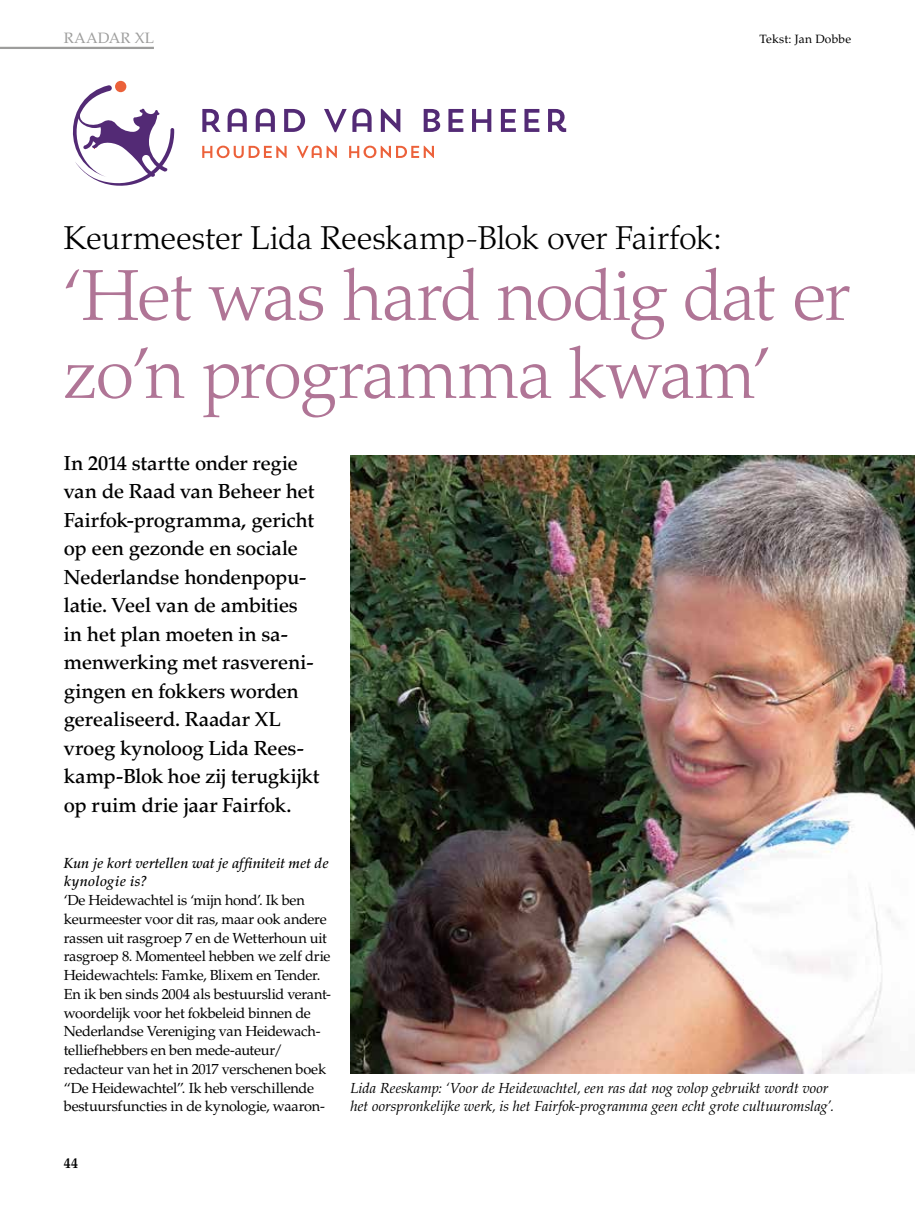
<style>
.page{position:relative;width:915px;height:1212px;background:#fff}
.page>*{position:absolute;margin:0;border:0;box-sizing:border-box;transform-origin:0 0}
.t1{font:300 72px/78px "Palatino LT Std";letter-spacing:-.02em;color:#b07596}
.t2{font:300 33px "Palatino LT Std";letter-spacing:-.01em;color:#000}
.t3{font:500 20.25px/28.5px "Palatino LT Std";letter-spacing:-.015em;color:#000}
.t4{font:15px "Palatino LT Std";letter-spacing:.015em;color:#9d9d9c}
.t5{font:14.55px/18.8px "Palatino LT Std";letter-spacing:-.02em;color:#000}
.t6{font:italic 14.55px/18.8px "Palatino LT Std";color:#000}
.t7{font:italic 500 14.55px/18.8px "Palatino LT Std";letter-spacing:.01em;color:#000}
.t8{font:700 14.55px "Palatino LT Std";color:#000;scale:.95 1}
.t9{font:12px "Palatino LT Std";letter-spacing:.02em;color:#000}
</style>
<div class="page">
<img style="left:350px;top:455px;width:564px;height:619px">
<svg style="left:202px;top:109px;width:18px;height:23px"></svg>
<svg style="left:227px;top:109px;width:20px;height:23px"></svg>
<svg style="left:256px;top:109px;width:19px;height:23px"></svg>
<svg style="left:284px;top:109px;width:21px;height:23px"></svg>
<svg style="left:324px;top:109px;width:22px;height:23px"></svg>
<svg style="left:352px;top:109px;width:19px;height:23px"></svg>
<svg style="left:380px;top:109px;width:20px;height:23px"></svg>
<svg style="left:423px;top:109px;width:17px;height:23px"></svg>
<svg style="left:448px;top:109px;width:15px;height:23px"></svg>
<svg style="left:472px;top:109px;width:19px;height:23px"></svg>
<svg style="left:500px;top:109px;width:15px;height:23px"></svg>
<svg style="left:524px;top:109px;width:15px;height:23px"></svg>
<svg style="left:548px;top:109px;width:18px;height:23px"></svg>
<svg style="left:202px;top:146px;width:84px;height:12px"></svg>
<svg style="left:296px;top:146px;width:41px;height:12px"></svg>
<svg style="left:349px;top:146px;width:85px;height:12px"></svg>
<svg style="left:72px;top:85px;width:102px;height:101px"></svg>
<div style="left:115px;top:81px;width:11px;height:11px;background:#eb613a;border-radius:50%"></div>
<hr style="left:0;top:47px;width:154px;height:2px;background:#9d9d9c">
<p class="t4" style="left:64px;top:29px;width:92px">RAADAR XL</p>
<p class="t9" style="left:759px;top:31px;width:93px">Tekst: Jan Dobbe</p>
<h2 class="t2" style="left:64px;top:218px;width:659px">Keurmeester Lida Reeskamp-Blok over Fairfok:</h2>
<h1 class="t1" style="left:64px;top:258px;width:787px">‘Het was hard nodig dat er zo’n programma kwam’</h1>
<p class="t3" style="left:64px;top:449px;width:257px">In 2014 startte onder regie van de Raad van Beheer het<br>Fairfok-programma, gericht op een gezonde en sociale<br>Nederlandse hondenpopu&shy;latie. Veel van de ambities in het plan moeten in sa&shy;menwerking met rasvereni&shy;gingen en fokkers worden gerealiseerd. Raadar XL vroeg kynoloog Lida Rees&shy;kamp-Blok hoe zij terugkijkt op ruim drie jaar Fairfok.</p>
<p class="t7" style="left:64px;top:853px;width:266px">Kun je kort vertellen wat je affiniteit met de kynologie is?</p>
<p class="t5" style="left:64px;top:891px;width:269px">‘De Heidewachtel is ‘mijn hond’. Ik ben keurmeester voor dit ras, maar ook andere rassen uit rasgroep 7 en de Wetterhoun uit rasgroep 8. Momenteel hebben we zelf drie Heidewachtels: Famke, Blixem en Tender.<br>En ik ben sinds 2004 als bestuurslid verant&shy;woordelijk voor het fokbeleid binnen de Nederlandse Vereniging van Heidewach&shy;telliefhebbers en ben mede-auteur/ redacteur van het in 2017 verschenen boek “De Heidewachtel”. Ik heb verschillende bestuursfuncties in de kynologie, waaron-</p>
<p class="t8" style="left:64px;top:1154px;width:17px">44</p>
<p class="t6" style="left:350px;top:1078px;width:485px">Lida Reeskamp: ‘Voor de Heidewachtel, een ras dat nog volop gebruikt wordt voor het oorspronkelijke werk, is het Fairfok-programma geen echt grote cultuuromslag’.</p>
</div>
